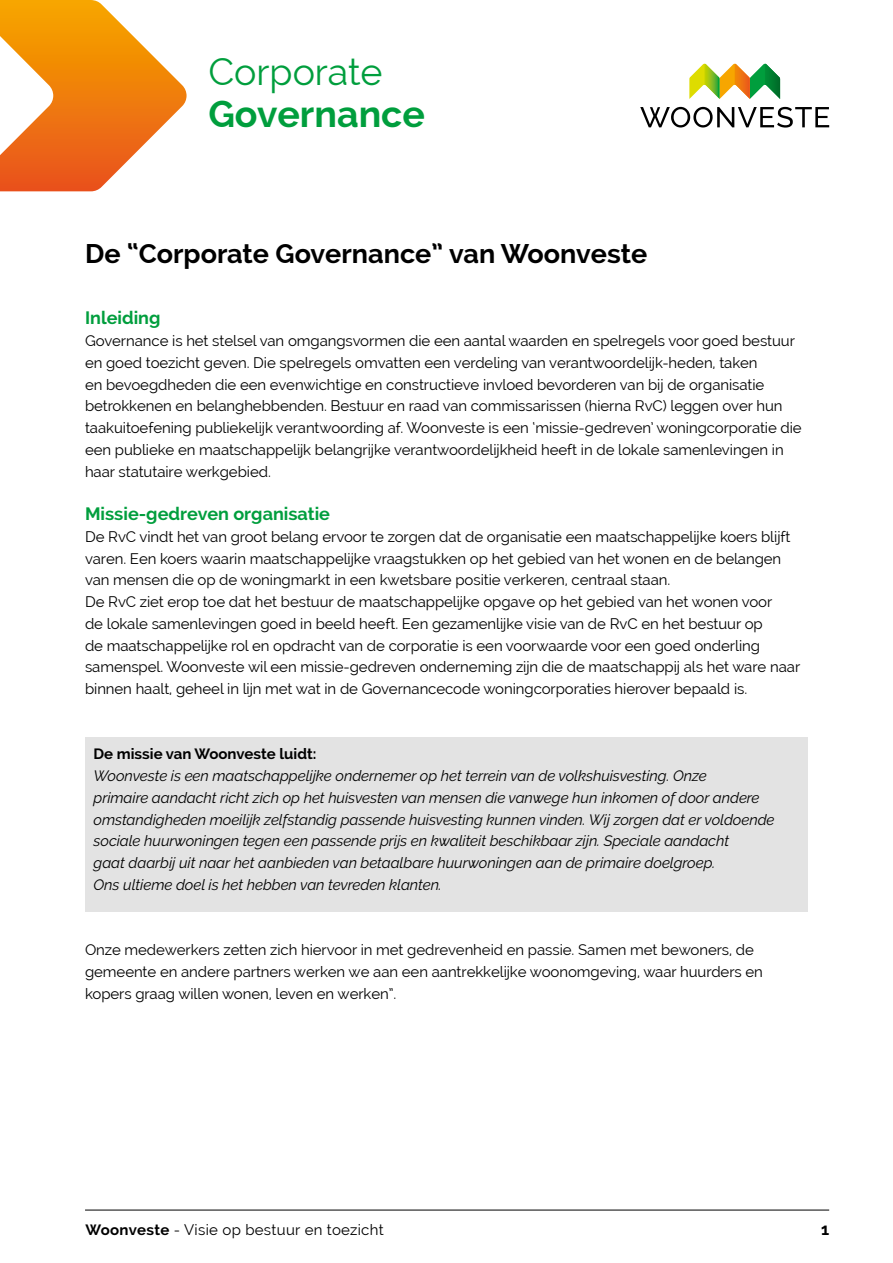
<style>
.page{position:relative;width:893px;height:1263px;background:#fff}
.page>*{position:absolute;margin:0;border:0;box-sizing:border-box;transform-origin:0 0}
.t1{font:700 37.5px "Raleway";color:#009e3d}
.t2{font:37.5px "Raleway";color:#009e3d}
.t3{font:700 27px "Raleway";color:#000}
.t4{font:700 18px "Raleway";color:#009e3d}
.t5{font:700 16.5px "Raleway";color:#000}
.t6{font:15px/21.8px "Raleway";letter-spacing:-.005em;color:#000}
.t7{font:italic 15px/21.8px "Raleway";letter-spacing:-.005em;color:#000}
.t8{font:15px "Raleway";letter-spacing:.02em;color:#000}
.t9{font:700 15px "Raleway";color:#000}
.s1{font-weight:700}
</style>
<div class="page">
<div style="left:85px;top:738px;width:723px;height:174px;background:#e3e3e3"></div>
<svg style="left:640px;top:107px;width:189px;height:21px"></svg>
<svg style="left:689px;top:64px;width:91px;height:35px"></svg>
<svg style="left:0;top:0;width:187px;height:191px"></svg>
<hr style="left:85px;top:1210px;width:744px;height:1px;background:#000">
<h1 class="t2" style="left:208px;top:50px;width:176px">Corporate</h1>
<h1 class="t1" style="left:208px;top:93px;width:218px">Governance</h1>
<h2 class="t3" style="left:85px;top:238px;width:564px">De “Corporate Governance” van Woonveste</h2>
<p class="t4" style="left:85px;top:308px;width:77px">Inleiding</p>
<p class="t6" style="left:85px;top:330px;width:718px">Governance is het stelsel van omgangsvormen die een aantal waarden en spelregels voor goed bestuur en goed toezicht geven. Die spelregels omvatten een verdeling van verantwoordelijk-heden, taken<br>en bevoegdheden die een evenwichtige en constructieve invloed bevorderen van bij de organisatie betrokkenen en belanghebbenden. Bestuur en raad van commissarissen (hierna RvC) leggen over hun taakuitoefening publiekelijk verantwoording af. Woonveste is een ‘missie-gedreven’ woningcorporatie die een publieke en maatschappelijk belangrijke verantwoordelijkheid heeft in de lokale samenlevingen in haar statutaire werkgebied.</p>
<p class="t4" style="left:85px;top:503px;width:247px">Missie-gedreven organisatie</p>
<p class="t6" style="left:85px;top:526px;width:717px">De RvC vindt het van groot belang ervoor te zorgen dat de organisatie een maatschappelijke koers blijft varen. Een koers waarin maatschappelijke vraagstukken op het gebied van het wonen en de belangen van mensen die op de woningmarkt in een kwetsbare positie verkeren, centraal staan.<br>De RvC ziet erop toe dat het bestuur de maatschappelijke opgave op het gebied van het wonen voor<br>de lokale samenlevingen goed in beeld heeft. Een gezamenlijke visie van de RvC en het bestuur op<br>de maatschappelijke rol en opdracht van de corporatie is een voorwaarde voor een goed onderling samenspel. Woonveste wil een missie-gedreven onderneming zijn die de maatschappij als het ware naar binnen haalt, geheel in lijn met wat in de Governancecode woningcorporaties hierover bepaald is.</p>
<p class="t9" style="left:94px;top:745px;width:224px">De missie van Woonveste luidt:</p>
<p class="t7" style="left:94px;top:765px;width:683px">Woonveste is een maatschappelijke ondernemer op het terrein van de volkshuisvesting. Onze<br>primaire aandacht richt zich op het huisvesten van mensen die vanwege hun inkomen of door andere omstandigheden moeilijk zelfstandig passende huisvesting kunnen vinden. Wij zorgen dat er voldoende sociale huurwoningen tegen een passende prijs en kwaliteit beschikbaar zijn. Speciale aandacht<br>gaat daarbij uit naar het aanbieden van betaalbare huurwoningen aan de primaire doelgroep.<br>Ons ultieme doel is het hebben van tevreden klanten.</p>
<p class="t6" style="left:85px;top:939px;width:679px">Onze medewerkers zetten zich hiervoor in met gedrevenheid en passie. Samen met bewoners, de gemeente en andere partners werken we aan een aantrekkelijke woonomgeving, waar huurders en kopers graag willen wonen, leven en werken”.</p>
<p class="t8" style="left:86px;top:1221px;width:300px"><span class="s1">Woonveste</span> - Visie op bestuur en toezicht</p>
<p class="t5" style="left:821px;top:1220px;width:10px">1</p>
</div>
